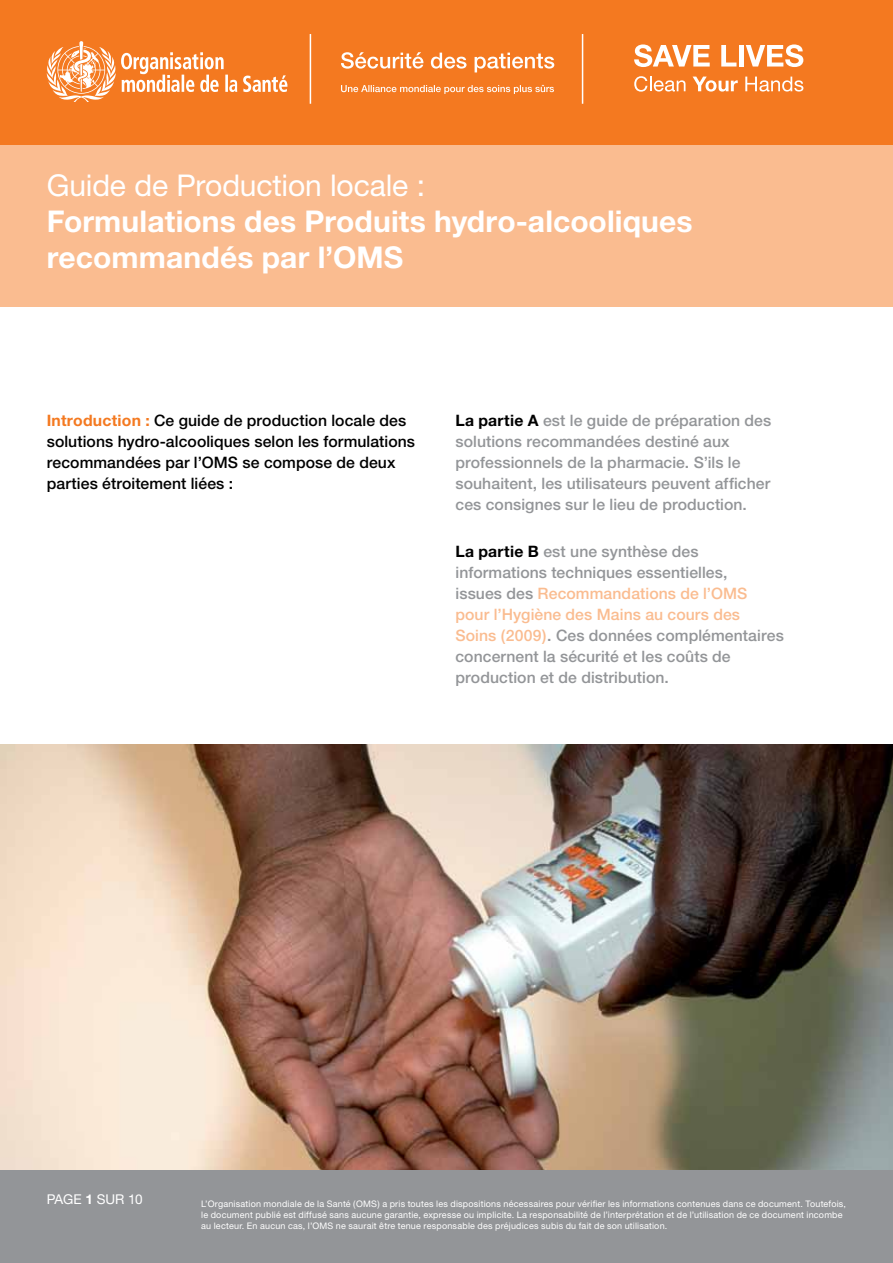
<style>
.page{position:relative;width:893px;height:1263px;background:#fff}
.page>*{position:absolute;margin:0;border:0;box-sizing:border-box;transform-origin:0 0}
.t1{font:700 30px/36px "Helvetica Neue";letter-spacing:.005em;color:#fff}
.t2{font:30px "Helvetica Neue";letter-spacing:-.005em;color:#fff}
.t3{font:500 15.75px/21px "Helvetica Neue";letter-spacing:.005em;color:#939598}
.t4{font:500 15.75px/21px "Helvetica Neue";letter-spacing:.005em;color:#000}
.t5{font:13.5px "Helvetica Neue";color:#fff}
.t6{font:9px/11.2px "Helvetica Neue";letter-spacing:.02em;color:#fff}
.s1{font-weight:700;color:#f47920}
.s2{font-weight:700;color:#000}
.s3{color:#fabc90}
.s4{font-weight:700}
</style>
<div class="page">
<div style="left:0;top:1169px;width:893px;height:94px;background:#939598"></div>
<div style="left:0;top:0;width:893px;height:306px;background:#fabc90"></div>
<img style="left:0;top:745px;width:893px;height:425px">
<div style="left:0;top:0;width:893px;height:145px;background:#f47920"></div>
<svg style="left:634px;top:76px;width:51px;height:16px"></svg>
<svg style="left:693px;top:77px;width:45px;height:15px"></svg>
<svg style="left:745px;top:77px;width:58px;height:15px"></svg>
<svg style="left:634px;top:44px;width:76px;height:23px"></svg>
<svg style="left:721px;top:45px;width:15px;height:22px"></svg>
<div style="left:739px;top:45px;width:5px;height:22px;background:#fff"></div>
<svg style="left:746px;top:44px;width:57px;height:23px"></svg>
<svg style="left:46px;top:41px;width:241px;height:61px"></svg>
<hr style="left:310px;top:34px;width:1px;height:70px;background:#fff">
<hr style="left:582px;top:34px;width:1px;height:70px;background:#fff">
<svg style="left:341px;top:52px;width:213px;height:20px"></svg>
<svg style="left:341px;top:85px;width:213px;height:9px"></svg>
<h1 class="t2" style="left:47px;top:167px;width:380px">Guide de Production locale :</h1>
<h1 class="t1" style="left:47px;top:202px;width:647px">Formulations des Produits hydro-alcooliques recommandés par l’OMS</h1>
<p class="t4" style="left:47px;top:410px;width:370px"><span class="s1">Introduction :</span> Ce guide de production locale des solutions hydro-alcooliques selon les formulations recommandées par l’OMS se compose de deux parties étroitement liées :</p>
<p class="t3" style="left:455px;top:410px;width:317px"><span class="s2">La partie A</span> est le guide de préparation des solutions recommandées destiné aux professionnels de la pharmacie. S’ils le souhaitent, les utilisateurs peuvent afficher ces consignes sur le lieu de production.</p>
<p class="t3" style="left:455px;top:541px;width:330px"><span class="s2">La partie B</span> est une synthèse des informations techniques essentielles,<br>issues des <span class="s3">Recommandations de l’OMS pour l’Hygiène des Mains au cours des Soins (2009)</span>. Ces données complémentaires concernent la sécurité et les coûts de production et de distribution.</p>
<p class="t5" style="left:47px;top:1191px;width:97px">PAGE <span class="s4">1</span> SUR 10</p>
<p class="t6" style="left:201px;top:1197px;width:646px">L’Organisation mondiale de la Santé (OMS) a pris toutes les dispositions nécessaires pour vérifier les informations contenues dans ce document. Toutefois, le document publié est diffusé sans aucune garantie, expresse ou implicite. La responsabilité de l’interprétation et de l’utilisation de ce document incombe au lecteur. En aucun cas, l’OMS ne saurait être tenue responsable des préjudices subis du fait de son utilisation.</p>
</div>
